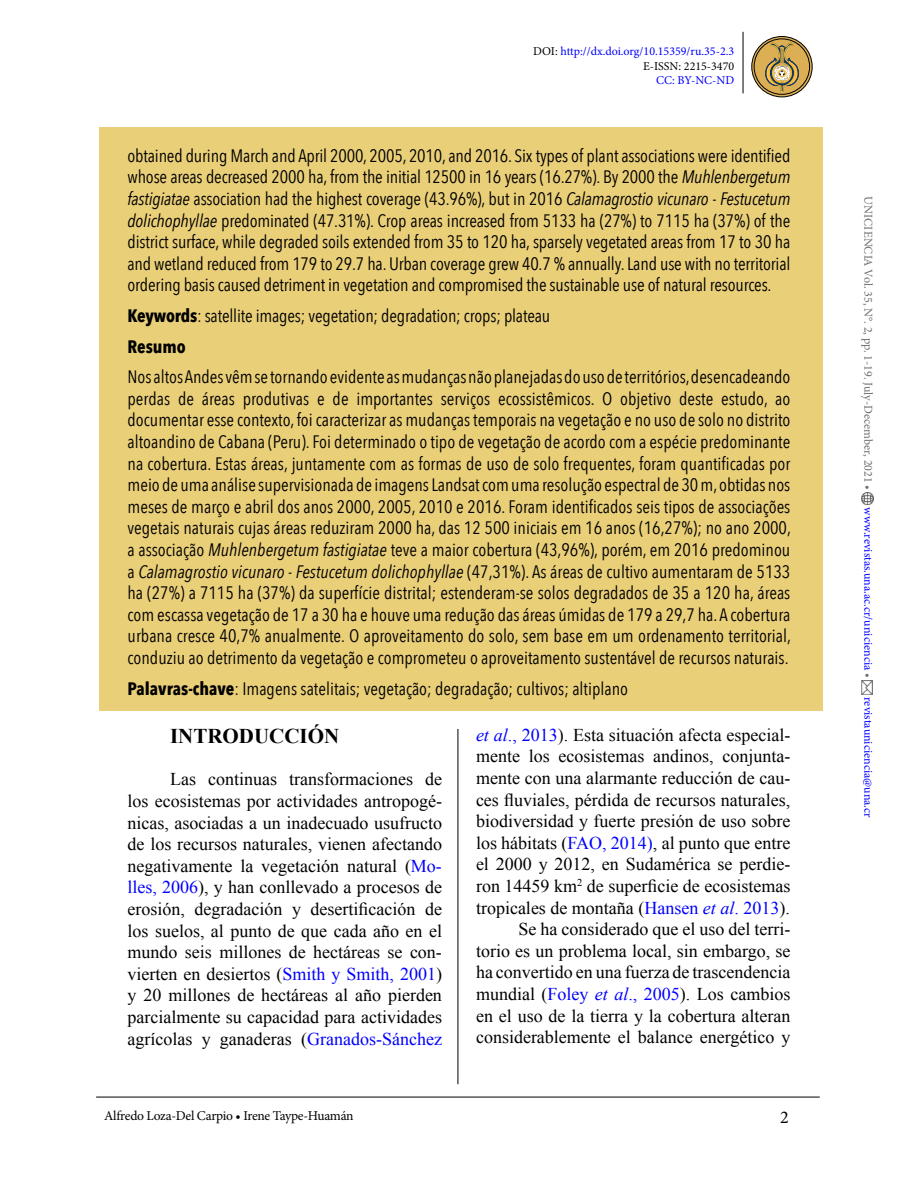
<style>
.page{position:relative;width:918px;height:1188px;background:#fff}
.page>*{position:absolute;margin:0;border:0;box-sizing:border-box;transform-origin:0 0}
.t1{font:700 21px "Times New Roman";color:#000}
.t2{font:18px/21.6px "Avenir Next Condensed";letter-spacing:-.005em;color:#000;text-align:justify}
.t3{font:18px/21.6px "Times New Roman";color:#000;text-align:justify}
.t4{font:18px "Minion Pro";color:#000}
.t5{font:13.5px "Minion Pro";letter-spacing:-.02em;color:#000}
.t6{font:12px/14.4px "Minion Pro";color:#00f;text-align:right}
.t7{font:12px "Minion Pro";color:#6d6e71}
.s1{color:#000}
.s2{font-style:italic}
.s3{font-weight:700}
.s4{color:#00f}
.s5{font-style:italic;color:#00f}
.s6{color:#6d6e71}
</style>
<div class="page">
<hr style="left:743px;top:32px;width:1px;height:61px;background:#000">
<hr style="left:458px;top:110px;width:1px;height:974px;background:#000">
<svg style="left:862px;top:493px;width:12px;height:12px"></svg>
<img style="left:862px;top:680px;width:10px;height:14px">
<hr style="left:96px;top:1097px;width:724px;height:1px;background:#000">
<svg style="left:752px;top:37px;width:60px;height:60px"></svg>
<div style="left:754px;top:39px;width:56px;height:56px;border:1px solid #000;border-radius:50%"></div>
<div style="left:751px;top:36px;width:62px;height:61px;border:1px solid #000;border-radius:50%"></div>
<svg style="left:765px;top:42px;width:34px;height:50px;background:#b89c5b"></svg>
<div style="left:432px;top:106px;width:53px;height:622px;background:#fff"></div>
<div style="left:99px;top:128px;width:724px;height:583px;background:#eacf79"></div>
<p class="t6" style="left:533px;top:45px;width:203px"><span class="s1">DOI:</span> http://dx.doi.org/10.15359/ru.35-2.3<br><span class="s1">E-ISSN: 2215-3470</span></p>
<p class="t6" style="left:656px;top:73px;width:80px">CC: BY-NC-ND</p>
<p class="t2" style="left:128px;top:144px;width:664px">obtained during March and April 2000, 2005, 2010, and 2016. Six types of plant associations were identified whose areas decreased 2000 ha, from the initial 12500 in 16 years (16.27%). By 2000 the <span class="s2">Muhlenbergetum fastigiatae</span> association had the highest coverage (43.96%), but in 2016 <span class="s2">Calamagrostio vicunaro - Festucetum dolichophyllae</span> predominated (47.31%). Crop areas increased from 5133 ha (27%) to 7115 ha (37%) of the district surface, while degraded soils extended from 35 to 120 ha, sparsely vegetated areas from 17 to 30 ha and wetland reduced from 179 to 29.7 ha. Urban coverage grew 40.7 % annually. Land use with no territorial ordering basis caused detriment in vegetation and compromised the sustainable use of natural resources.</p>
<p class="t2" style="left:128px;top:299px;width:424px;line-height:30.6px"><span class="s3">Keywords</span>: satellite images; vegetation; degradation; crops; plateau<br><span class="s3">Resumo</span></p>
<p class="t2" style="left:128px;top:365px;width:665px">Nos altos Andes vêm se tornando evidente as mudanças não planejadas do uso de territórios, desencadeando perdas de áreas produtivas e de importantes serviços ecossistêmicos. O objetivo deste estudo, ao documentar esse contexto, foi caracterizar as mudanças temporais na vegetação e no uso de solo no distrito altoandino de Cabana (Peru). Foi determinado o tipo de vegetação de acordo com a espécie predominante na cobertura. Estas áreas, juntamente com as formas de uso de solo frequentes, foram quantificadas por meio de uma análise supervisionada de imagens Landsat com uma resolução espectral de 30 m, obtidas nos meses de março e abril dos anos 2000, 2005, 2010 e 2016. Foram identificados seis tipos de associações vegetais naturais cujas áreas reduziram 2000 ha, das 12 500 iniciais em 16 anos (16,27%); no ano 2000, a associação <span class="s2">Muhlenbergetum fastigiatae</span> teve a maior cobertura (43,96%), porém, em 2016 predominou a <span class="s2">Calamagrostio vicunaro - Festucetum dolichophyllae</span> (47,31%). As áreas de cultivo aumentaram de 5133 ha (27%) a 7115 ha (37%) da superfície distrital; estenderam-se solos degradados de 35 a 120 ha, áreas com escassa vegetação de 17 a 30 ha e houve uma redução das áreas úmidas de 179 a 29,7 ha. A cobertura urbana cresce 40,7% anualmente. O aproveitamento do solo, sem base em um ordenamento territorial, conduziu ao detrimento da vegetação e comprometeu o aproveitamento sustentável de recursos naturais.</p>
<p class="t2" style="left:128px;top:677px;width:502px"><span class="s3">Palavras-chave</span>: Imagens satelitais; vegetação; degradação; cultivos; altiplano</p>
<p class="t1" style="left:170px;top:721px;width:171px">INTRODUCCIÓN</p>
<p class="t3" style="left:128px;top:768px;width:316px;text-indent:43px">Las continuas transformaciones de los ecosistemas por actividades antropogé&shy;nicas, asociadas a un inadecuado usufructo de los recursos naturales, vienen afectando negativamente la vegetación natural (<span class="s4">Mo&shy;lles, 2006</span>), y han conllevado a procesos de erosión, degradación y desertificación de los suelos, al punto de que cada año en el mundo seis millones de hectáreas se con&shy;vierten en desiertos (<span class="s4">Smith y Smith, 2001</span>) y 20 millones de hectáreas al año pierden parcialmente su capacidad para actividades agrícolas y ganaderas (<span class="s4">Granados-Sánchez</span></p>
<p class="t3" style="left:476px;top:724px;width:316px;text-align:right"><span class="s5">et al</span><span class="s4">., 2013</span>). Esta situación afecta especial&shy;mente los ecosistemas andinos, conjunta&shy;mente con una alarmante reducción de cau&shy;ces fluviales, pérdida de recursos naturales, biodiversidad y fuerte presión de uso sobre los hábitats (<span class="s4">FAO, 2014)</span>, al punto que entre el 2000 y 2012, en Sudamérica se perdie&shy;ron 14459 km<sup>2</sup> de superficie de ecosistemas tropicales de montaña (<span class="s4">Hansen</span> <span class="s5">et al</span><span class="s4">. 2013</span>).<br>Se ha considerado que el uso del terri-<br>torio es un problema local, sin embargo, se ha convertido en una fuerza de trascendencia mundial (<span class="s4">Foley</span> <span class="s5">et al</span><span class="s4">., 2005</span>). Los cambios en el uso de la tierra y la cobertura alteran considerablemente el balance energético y</p>
<p class="t5" style="left:104px;top:1106px;width:251px">Alfredo Loza-Del Carpio • Irene Taype-Huamán</p>
<p class="t4" style="left:780px;top:1105px;width:10px">2</p>
<p class="t7" style="left:876px;top:196px;width:295px;rotate:90deg">UNICIENCIA Vol. 35, N°. 2, pp. 1-19. July-December, 2021 •</p>
<p class="t6" style="left:876px;top:507px;width:172px;rotate:90deg">www.revistas.una.ac.cr/uniciencia <span class="s6">•</span></p>
<p class="t6" style="left:876px;top:697px;width:122px;rotate:90deg">revistauniciencia@una.cr</p>
</div>
